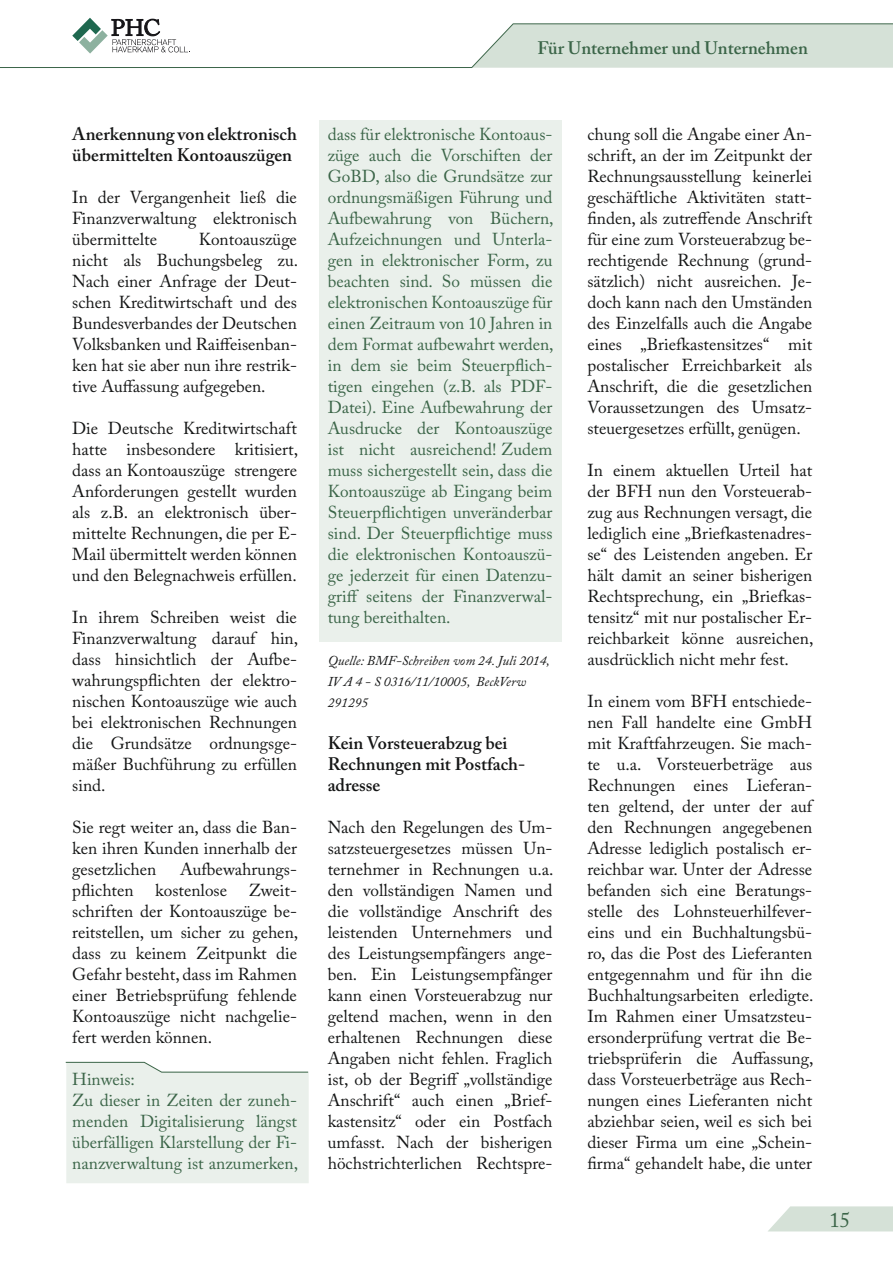
<style>
.page{position:relative;width:893px;height:1263px;background:#fff}
.page>*{position:absolute;margin:0;border:0;box-sizing:border-box;transform-origin:0 0}
.t1{font:21px "Adobe Caslon Pro";color:#3b6548}
.Hinweis_Miteilungen{font:600 18px/21px "Adobe Caslon Pro";color:#151616}
.Quelle{font:600 18px/21px "Adobe Caslon Pro";color:#151616}
.Kolumnentitel{font:600 18px "Adobe Caslon Pro";color:#3b6548}
.Grundtext_Mitteilung{font:17.25px/21px "Adobe Caslon Pro";color:#151616;text-align:justify}
.Hinweis_Miteilungen-2{font:17.25px/21px "Adobe Caslon Pro";color:#3b6548;text-align:justify}
.Quelle-2{font:italic 13.5px/21px "Adobe Caslon Pro";color:#151616}
</style>
<div class="page">
<hr style="left:0;top:67px;width:472px;height:1px;background:#3b6548">
<svg style="left:471px;top:23px;width:422px;height:45px;background:#d4e0d6"></svg>
<svg style="left:72px;top:18px;width:118px;height:36px"></svg>
<svg style="left:768px;top:1206px;width:125px;height:25px;background:#d9e4db"></svg>
<div style="left:319px;top:120px;width:242px;height:521px;background:#eaf0eb"></div>
<div style="left:65px;top:1062px;width:244px;height:121px;background:#eaf0eb"></div>
<p class="Hinweis_Miteilungen" style="left:72px;top:123px;width:226px">Anerkennung von elektronisch übermittelten Kontoauszügen</p>
<p class="Grundtext_Mitteilung" style="left:72px;top:187px;width:226px">In der Vergangenheit ließ die Finanzverwaltung elektronisch übermittelte</p>
<p class="Grundtext_Mitteilung" style="left:72px;top:229px;width:227px;text-indent:127px">Kontoauszüge nicht als Buchungsbeleg zu.<br>Nach einer Anfrage der Deut&shy;schen Kreditwirtschaft und des Bundesverbandes der Deutschen Volksbanken und Raiffeisenban&shy;ken hat sie aber nun ihre restrik&shy;tive Auffassung aufgegeben.</p>
<p class="Grundtext_Mitteilung" style="left:72px;top:418px;width:227px">Die Deutsche Kreditwirtschaft hatte insbesondere kritisiert, dass an Kontoauszüge strengere Anforderungen gestellt wurden als z.B. an elektronisch über&shy;mittelte Rechnungen, die per E-Mail übermittelt werden können und den Belegnachweis erfüllen.</p>
<p class="Grundtext_Mitteilung" style="left:72px;top:607px;width:227px">In ihrem Schreiben weist die Finanzverwaltung darauf hin, dass hinsichtlich der Aufbe&shy;wahrungspflichten der elektro&shy;nischen Kontoauszüge wie auch bei elektronischen Rechnungen die Grundsätze ordnungsge&shy;mäßer Buchführung zu erfüllen sind.</p>
<p class="Grundtext_Mitteilung" style="left:72px;top:817px;width:226px">Sie regt weiter an, dass die Ban&shy;ken ihren Kunden innerhalb der gesetzlichen</p>
<p class="Grundtext_Mitteilung" style="left:180px;top:859px;width:118px">Aufbewahrungs-</p>
<p class="Grundtext_Mitteilung" style="left:72px;top:880px;width:63px">pflichten</p>
<p class="Grundtext_Mitteilung" style="left:155px;top:880px;width:73px">kostenlose</p>
<p class="Grundtext_Mitteilung" style="left:72px;top:880px;width:227px;text-indent:176px">Zweit&shy;schriften der Kontoauszüge be&shy;reitstellen, um sicher zu gehen, dass zu keinem Zeitpunkt die Gefahr besteht, dass im Rahmen einer Betriebsprüfung fehlende Kontoauszüge nicht nachgelie&shy;fert werden können.</p>
<p class="Hinweis_Miteilungen-2" style="left:72px;top:1069px;width:64px">Hinweis:</p>
<p class="Hinweis_Miteilungen-2" style="left:72px;top:1090px;width:227px">Zu dieser in Zeiten der zuneh&shy;menden Digitalisierung längst überfälligen Klarstellung der Fi&shy;nanzverwaltung ist anzumerken,</p>
<p class="Kolumnentitel" style="left:538px;top:37px;width:272px">Für Unternehmer und Unternehmen</p>
<p class="Hinweis_Miteilungen-2" style="left:328px;top:124px;width:227px">dass für elektronische Kontoaus&shy;züge auch die Vorschiften der GoBD, also die Grundsätze zur ordnungsmäßigen Führung und Aufbewahrung von Büchern, Aufzeichnungen und Unterla&shy;gen in elektronischer Form, zu beachten sind. So müssen die elektronischen Kontoauszüge für einen Zeitraum von 10 Jahren in dem Format aufbewahrt werden, in dem sie beim Steuerpflich&shy;tigen eingehen (z.B. als PDF-Datei). Eine Aufbewahrung der Ausdrucke der Kontoauszüge ist nicht ausreichend! Zudem muss sichergestellt sein, dass die Kontoauszüge ab Eingang beim Steuerpflichtigen unveränderbar sind. Der Steuerpflichtige muss die elektronischen Kontoauszü&shy;ge jederzeit für einen Datenzu&shy;griff seitens der Finanzverwal&shy;tung bereithalten.</p>
<p class="Quelle-2" style="left:328px;top:650px;width:224px">Quelle: BMF-Schreiben vom 24. Juli 2014,<br>IV A 4 - S 0316/11/10005, BeckVerw<br>291295</p>
<p class="Quelle" style="left:328px;top:732px;width:199px">Kein Vorsteuerabzug bei<br>Rechnungen mit Postfach&shy;adresse</p>
<p class="Grundtext_Mitteilung" style="left:328px;top:817px;width:227px">Nach den Regelungen des Um&shy;satzsteuergesetzes müssen Un&shy;ternehmer in Rechnungen u.a. den vollständigen Namen und die vollständige Anschrift des leistenden Unternehmers und des Leistungsempfängers ange&shy;ben. Ein Leistungsempfänger kann einen Vorsteuerabzug nur geltend machen, wenn in den erhaltenen Rechnungen diese Angaben nicht fehlen. Fraglich ist, ob der Begriff „vollständige Anschrift“ auch einen „Brief&shy;kastensitz“ oder ein Postfach umfasst. Nach der bisherigen höchstrichterlichen Rechtspre-</p>
<p class="Grundtext_Mitteilung" style="left:587px;top:124px;width:226px">chung soll die Angabe einer An&shy;schrift, an der im Zeitpunkt der Rechnungsausstellung keinerlei geschäftliche Aktivitäten statt&shy;finden, als zutreffende Anschrift für eine zum Vorsteuerabzug be&shy;rechtigende Rechnung (grund&shy;sätzlich) nicht ausreichen. Je&shy;doch kann nach den Umständen des Einzelfalls auch die Angabe eines „Briefkastensitzes“ mit postalischer Erreichbarkeit als Anschrift, die die gesetzlichen Voraussetzungen des Umsatz&shy;steuergesetzes erfüllt, genügen.</p>
<p class="Grundtext_Mitteilung" style="left:587px;top:460px;width:227px">In einem aktuellen Urteil hat der BFH nun den Vorsteuerab&shy;zug aus Rechnungen versagt, die lediglich eine „Briefkastenadres&shy;se“ des Leistenden angeben. Er hält damit an seiner bisherigen Rechtsprechung, ein „Briefkas&shy;tensitz“ mit nur postalischer Er&shy;reichbarkeit könne ausreichen, ausdrücklich nicht mehr fest.</p>
<p class="Grundtext_Mitteilung" style="left:587px;top:691px;width:227px">In einem vom BFH entschiede&shy;nen Fall handelte eine GmbH mit Kraftfahrzeugen. Sie mach&shy;te u.a. Vorsteuerbeträge aus Rechnungen eines Lieferan&shy;ten geltend, der unter der auf den Rechnungen angegebenen Adresse lediglich postalisch er&shy;reichbar war. Unter der Adresse befanden sich eine Beratungs&shy;stelle des Lohnsteuerhilfever&shy;eins und ein Buchhaltungsbü&shy;ro, das die Post des Lieferanten entgegennahm und für ihn die Buchhaltungsarbeiten erledigte.<br>Im Rahmen einer Umsatzsteu&shy;ersonderprüfung vertrat die Be&shy;triebsprüferin die Auffassung, dass Vorsteuerbeträge aus Rech&shy;nungen eines Lieferanten nicht abziehbar seien, weil es sich bei dieser Firma um eine „Schein&shy;firma“ gehandelt habe, die unter</p>
<p class="t1" style="left:829px;top:1207px;width:22px">15</p>
</div>
